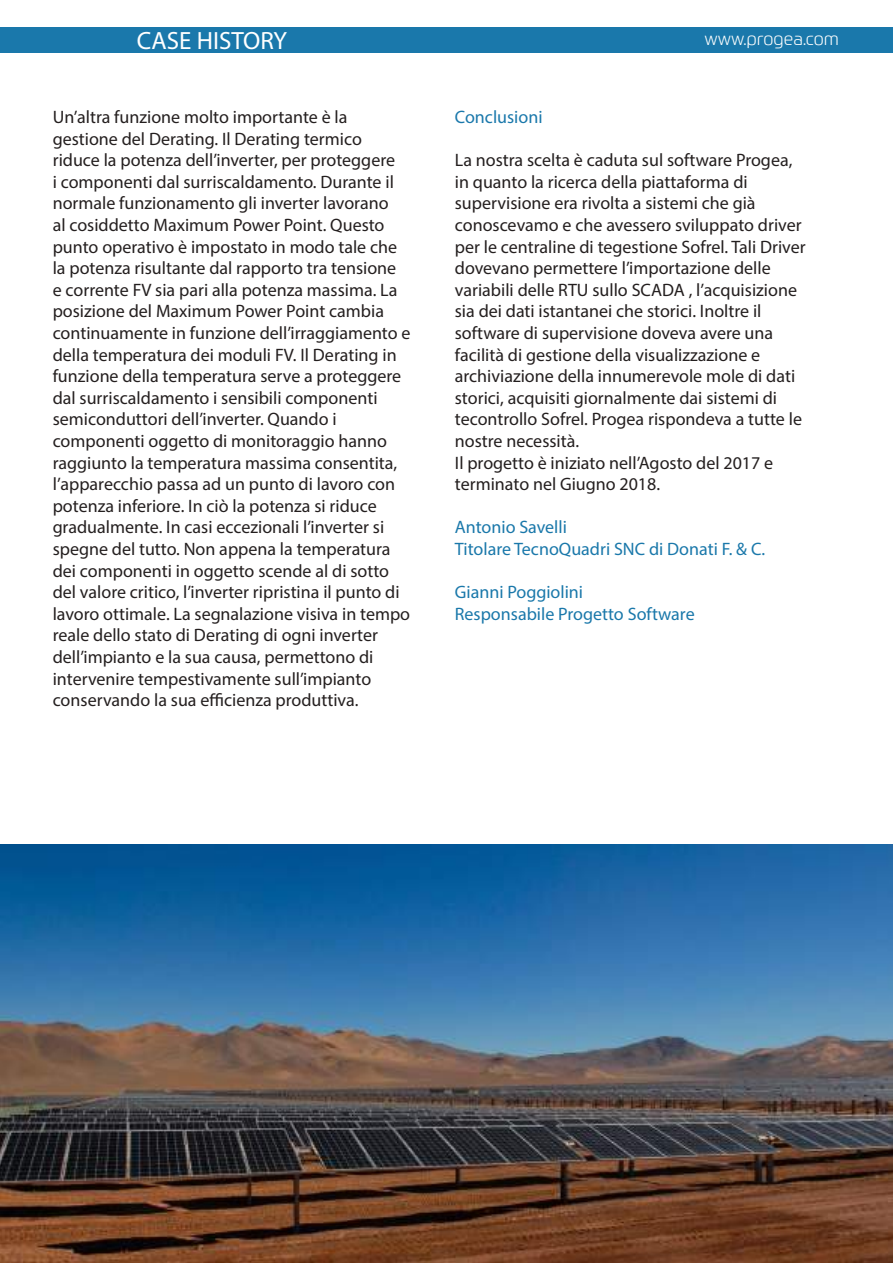
<style>
.page{position:relative;width:893px;height:1263px;background:#fff}
.page>*{position:absolute;margin:0;border:0;box-sizing:border-box;transform-origin:0 0}
.t1{font:25.05px "Myriad Pro";color:#fff}
.t2{font:18px/21.6px "Myriad Pro";color:#241f1f}
.t3{font:18px/21.6px "Myriad Pro";color:#1a78aa}
.t4{font:300 18px "Prometo";color:#fff}
.t5{font:18px "Myriad Pro";color:#1a78ab}
</style>
<div class="page">
<div style="left:0;top:27px;width:893px;height:26px;background:#1a78ab"></div>
<img style="left:0;top:844px;width:893px;height:419px">
<h1 class="t1" style="left:137px;top:25px;width:152px">CASE HISTORY</h1>
<p class="t4" style="left:705px;top:28px;width:136px">www.progea.com</p>
<p class="t2" style="left:53px;top:106px;width:359px">Un’altra funzione molto importante è la gestione del Derating. Il Derating termico riduce la potenza dell’inverter, per proteggere<br>i componenti dal surriscaldamento. Durante il normale funzionamento gli inverter lavorano<br>al cosiddetto Maximum Power Point. Questo punto operativo è impostato in modo tale che la potenza risultante dal rapporto tra tensione<br>e corrente FV sia pari alla potenza massima. La posizione del Maximum Power Point cambia continuamente in funzione dell’irraggiamento e della temperatura dei moduli FV. Il Derating in funzione della temperatura serve a proteggere dal surriscaldamento i sensibili componenti semiconduttori dell’inverter. Quando i componenti oggetto di monitoraggio hanno raggiunto la temperatura massima consentita, l’apparecchio passa ad un punto di lavoro con potenza inferiore. In ciò la potenza si riduce gradualmente. In casi eccezionali l’inverter si spegne del tutto. Non appena la temperatura dei componenti in oggetto scende al di sotto del valore critico, l’inverter ripristina il punto di lavoro ottimale. La segnalazione visiva in tempo reale dello stato di Derating di ogni inverter dell’impianto e la sua causa, permettono di intervenire tempestivamente sull’impianto conservando la sua efficienza produttiva.</p>
<p class="t5" style="left:455px;top:106px;width:89px">Conclusioni</p>
<p class="t2" style="left:455px;top:149px;width:352px">La nostra scelta è caduta sul software Progea, in quanto la ricerca della piattaforma di supervisione era rivolta a sistemi che già conoscevamo e che avessero sviluppato driver per le centraline di tegestione Sofrel. Tali Driver dovevano permettere l’importazione delle variabili delle RTU sullo SCADA , l’acquisizione sia dei dati istantanei che storici. Inoltre il software di supervisione doveva avere una facilità di gestione della visualizzazione e archiviazione della innumerevole mole di dati storici, acquisiti giornalmente dai sistemi di tecontrollo Sofrel. Progea rispondeva a tutte le nostre necessità.<br>Il progetto è iniziato nell’Agosto del 2017 e terminato nel Giugno 2018.</p>
<p class="t3" style="left:455px;top:516px;width:312px">Antonio Savelli<br>Titolare TecnoQuadri SNC di Donati F. &amp; C.</p>
<p class="t3" style="left:455px;top:581px;width:241px">Gianni Poggiolini<br>Responsabile Progetto Software</p>
</div>
